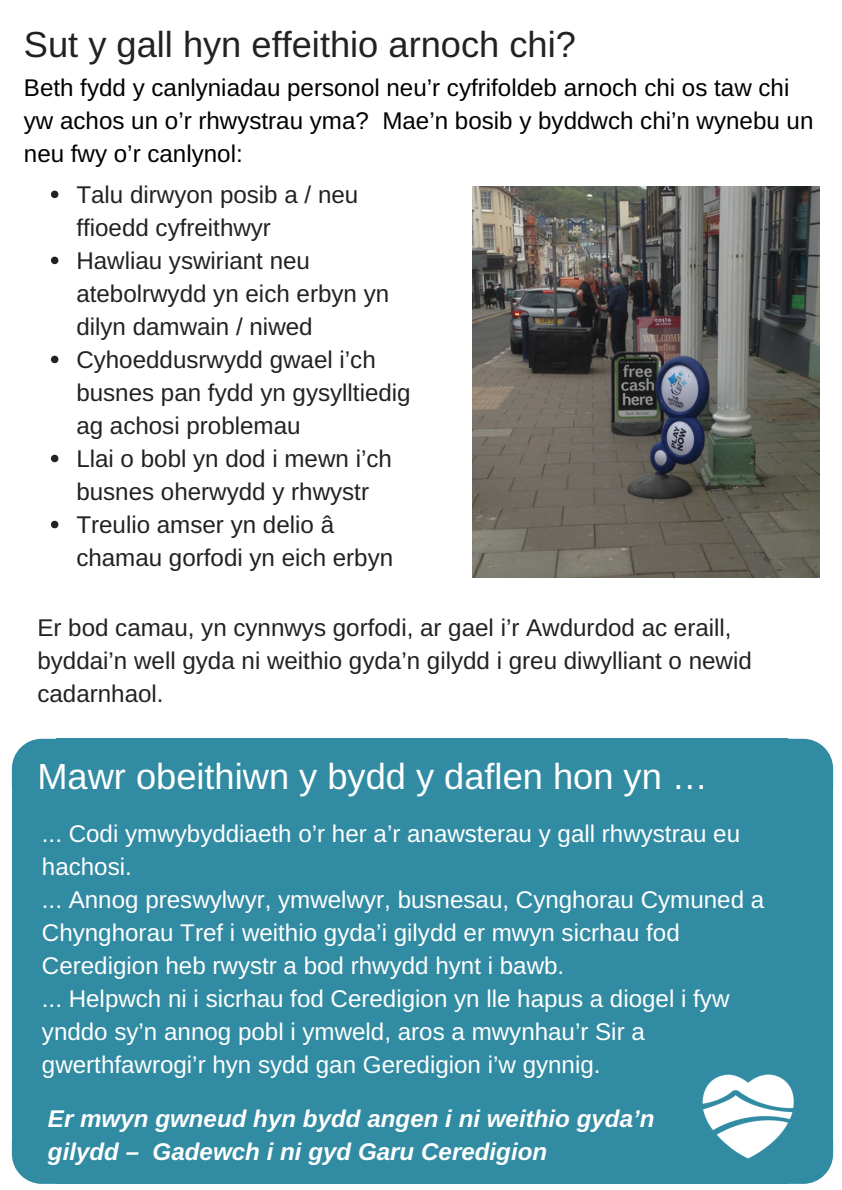
<style>
.page{position:relative;width:842px;height:1190px;background:#fff}
.page>*{position:absolute;margin:0;border:0;box-sizing:border-box;transform-origin:0 0}
.t1{font:36.2px "Arimo";color:#fff}
.t2{font:36.2px "Arimo";color:#222}
.t3{font:24.2px/33px "Arimo";color:#222}
.t4{font:24.2px/33px "Arimo";color:#fff}
.t5{font:24.2px/33px "Arimo";color:#000}
.t6{font:italic 700 24.2px/33px "Arimo";color:#fff}
</style>
<div class="page">
<svg style="left:51px;top:191px;width:7px;height:7px"></svg>
<svg style="left:51px;top:257px;width:7px;height:7px"></svg>
<svg style="left:51px;top:356px;width:7px;height:7px"></svg>
<svg style="left:51px;top:455px;width:7px;height:7px"></svg>
<svg style="left:51px;top:521px;width:7px;height:7px"></svg>
<svg style="left:788px;top:739px;width:45px;height:48px;background:#4898ac"></svg>
<div style="left:787px;top:787px;width:46px;height:355px;background:#318ba2"></div>
<div style="left:40px;top:770px;width:781px;height:388px;background:#318ba2"></div>
<div style="left:57px;top:739px;width:731px;height:49px;background:#318ba2"></div>
<svg style="left:12px;top:739px;width:45px;height:48px"></svg>
<div style="left:12px;top:787px;width:46px;height:355px;background:#318ba2"></div>
<div style="left:57px;top:1141px;width:731px;height:43px;background:#318ba2"></div>
<svg style="left:12px;top:1142px;width:45px;height:42px"></svg>
<svg style="left:788px;top:1142px;width:45px;height:42px"></svg>
<img style="left:473px;top:186px;width:346px;height:392px">
<img style="left:702px;top:1074px;width:95px;height:104px">
<h1 class="t2" style="left:24px;top:24px;width:553px">Sut y gall hyn effeithio arnoch chi?</h1>
<p class="t5" style="left:24px;top:71px;width:791px">Beth fydd y canlyniadau personol neu’r cyfrifoldeb arnoch chi os taw chi yw achos un o’r rhwystrau yma? Mae’n bosib y byddwch chi’n wynebu un neu fwy o’r canlynol:</p>
<p class="t3" style="left:76px;top:178px;width:336px">Talu dirwyon posib a / neu ffioedd cyfreithwyr<br>Hawliau yswiriant neu atebolrwydd yn eich erbyn yn dilyn damwain / niwed<br>Cyhoeddusrwydd gwael i’ch busnes pan fydd yn gysylltiedig ag achosi problemau<br>Llai o bobl yn dod i mewn i’ch busnes oherwydd y rhwystr<br>Treulio amser yn delio â chamau gorfodi yn eich erbyn</p>
<p class="t3" style="left:37px;top:611px;width:716px">Er bod camau, yn cynnwys gorfodi, ar gael i’r Awdurdod ac eraill, byddai’n well gyda ni weithio gyda’n gilydd i greu diwylliant o newid cadarnhaol.</p>
<h1 class="t1" style="left:37px;top:757px;width:672px">Mawr obeithiwn y bydd y daflen hon yn …</h1>
<p class="t4" style="left:42px;top:817px;width:724px">... Codi ymwybyddiaeth o’r her a’r anawsterau y gall rhwystrau eu hachosi.<br>... Annog preswylwyr, ymwelwyr, busnesau, Cynghorau Cymuned a Chynghorau Tref i weithio gyda’i gilydd er mwyn sicrhau fod Ceredigion heb rwystr a bod rhwydd hynt i bawb.<br>... Helpwch ni i sicrhau fod Ceredigion yn lle hapus a diogel i fyw ynddo sy’n annog pobl i ymweld, aros a mwynhau’r Sir a gwerthfawrogi’r hyn sydd gan Geredigion i’w gynnig.</p>
<p class="t6" style="left:48px;top:1102px;width:608px">Er mwyn gwneud hyn bydd angen i ni weithio gyda’n gilydd – Gadewch i ni gyd Garu Ceredigion</p>
</div>
